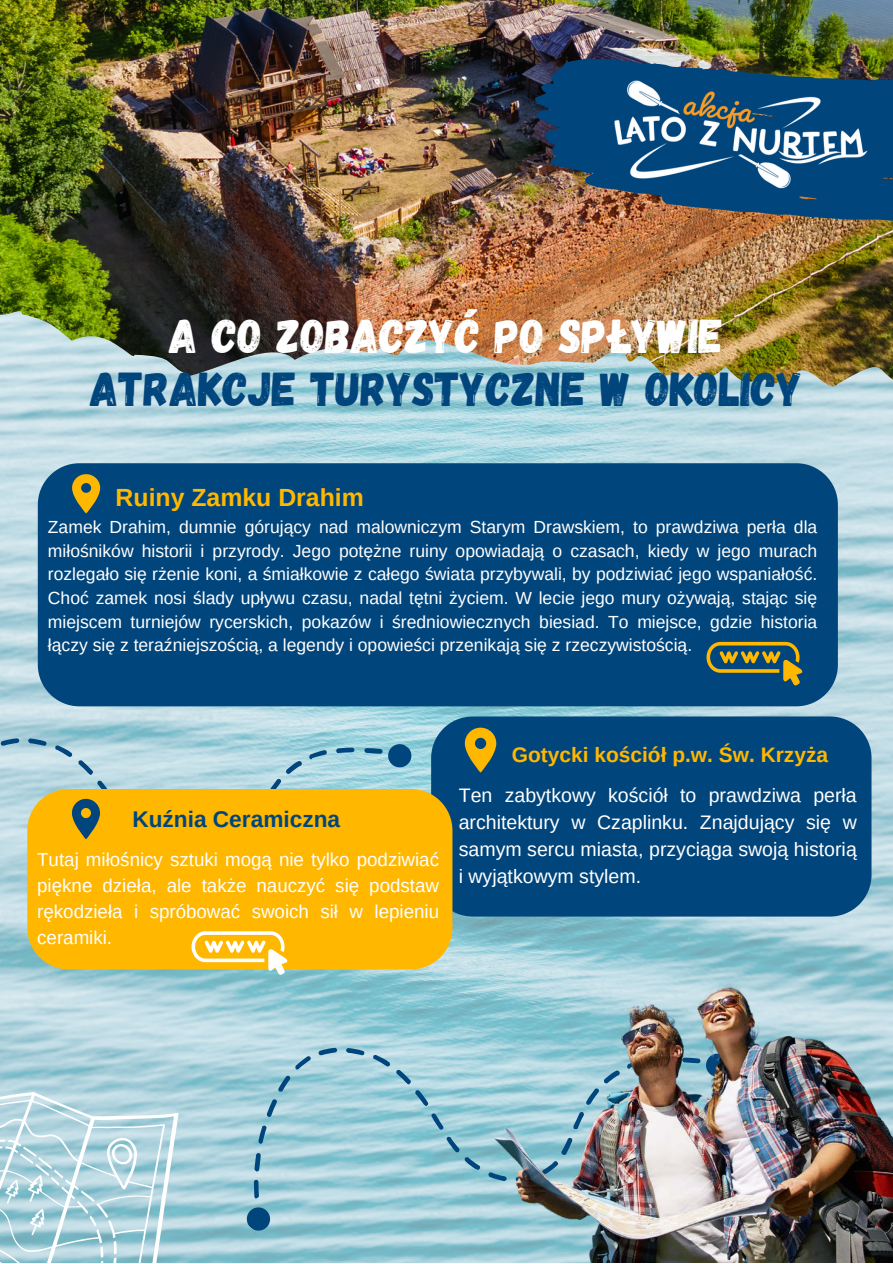
<style>
.page{position:relative;width:893px;height:1264px;background:#fff}
.page>*{position:absolute;margin:0;border:0;box-sizing:border-box;transform-origin:0 0}
.t1{font:47.55px "Gagalin";color:#00457c}
.t2{font:47.55px "Gagalin";color:#fff}
.t3{font:700 24.9px "Arimo";color:#ffb700}
.t4{font:700 22.65px "Arimo";color:#00457c}
.t5{font:700 21px "Arimo";color:#ffb700}
.t6{font:19.5px/27px "Arimo";color:#fff;text-align:justify}
.t7{font:18.75px/25.8px "Arimo";color:#fff;text-align:justify}
.t8{font:17.55px/23.5px "Arimo";color:#fff;text-align:justify}
</style>
<div class="page">
<img style="left:0;top:387px;width:892px;height:875px">
<img style="left:0;top:0;width:892px;height:387px">
<img style="left:535px;top:57px;width:357px;height:165px">
<img style="left:610px;top:0;width:260px;height:261px">
<svg style="left:383px;top:739px;width:33px;height:33px"></svg>
<svg style="left:0;top:558px;width:383px;height:495px;background:#b2d5df"></svg>
<svg style="left:0;top:1091px;width:178px;height:171px;background:#b5d6df"></svg>
<svg style="left:217px;top:975px;width:47px;height:287px;background:#9fcad6"></svg>
<img style="left:264px;top:837px;width:628px;height:425px">
<div style="left:38px;top:463px;width:799px;height:243px;background:#00457c;border-radius:42px"></div>
<svg style="left:72px;top:474px;width:28px;height:39px"></svg>
<svg style="left:706px;top:642px;width:96px;height:43px"></svg>
<div style="left:431px;top:716px;width:440px;height:200px;background:#00457c"></div>
<svg style="left:465px;top:727px;width:31px;height:45px"></svg>
<div style="left:27px;top:789px;width:425px;height:180px;background:#ffb700"></div>
<svg style="left:72px;top:798px;width:28px;height:41px"></svg>
<svg style="left:191px;top:931px;width:97px;height:44px"></svg>
<p class="t2" style="left:169px;top:305px;width:555px">A CO ZOBACZYĆ PO SPŁYWIE</p>
<p class="t1" style="left:90px;top:358px;width:713px">ATRAKCJE TURYSTYCZNE W OKOLICY</p>
<p class="t3" style="left:116px;top:483px;width:250px">Ruiny Zamku Drahim</p>
<p class="t8" style="left:48px;top:515px;width:770px">Zamek Drahim, dumnie górujący nad malowniczym Starym Drawskiem, to prawdziwa perła dla miłośników historii i przyrody. Jego potężne ruiny opowiadają o czasach, kiedy w jego murach rozlegało się rżenie koni, a śmiałkowie z całego świata przybywali, by podziwiać jego wspaniałość.<br>Choć zamek nosi ślady upływu czasu, nadal tętni życiem. W lecie jego mury ożywają, stając się miejscem turniejów rycerskich, pokazów i średniowiecznych biesiad. To miejsce, gdzie historia łączy się z teraźniejszością, a legendy i opowieści przenikają się z rzeczywistością.</p>
<p class="t4" style="left:132px;top:806px;width:209px">Kuźnia Ceramiczna</p>
<p class="t7" style="left:37px;top:846px;width:403px">Tutaj miłośnicy sztuki mogą nie tylko podziwiać piękne dzieła, ale także nauczyć się podstaw rękodzieła i spróbować swoich sił w lepieniu ceramiki.</p>
<p class="t5" style="left:511px;top:743px;width:318px">Gotycki kościół p.w. Św. Krzyża</p>
<p class="t6" style="left:458px;top:781px;width:399px">Ten zabytkowy kościół to prawdziwa perła architektury w Czaplinku. Znajdujący się w samym sercu miasta, przyciąga swoją historią i wyjątkowym stylem.</p>
</div>
